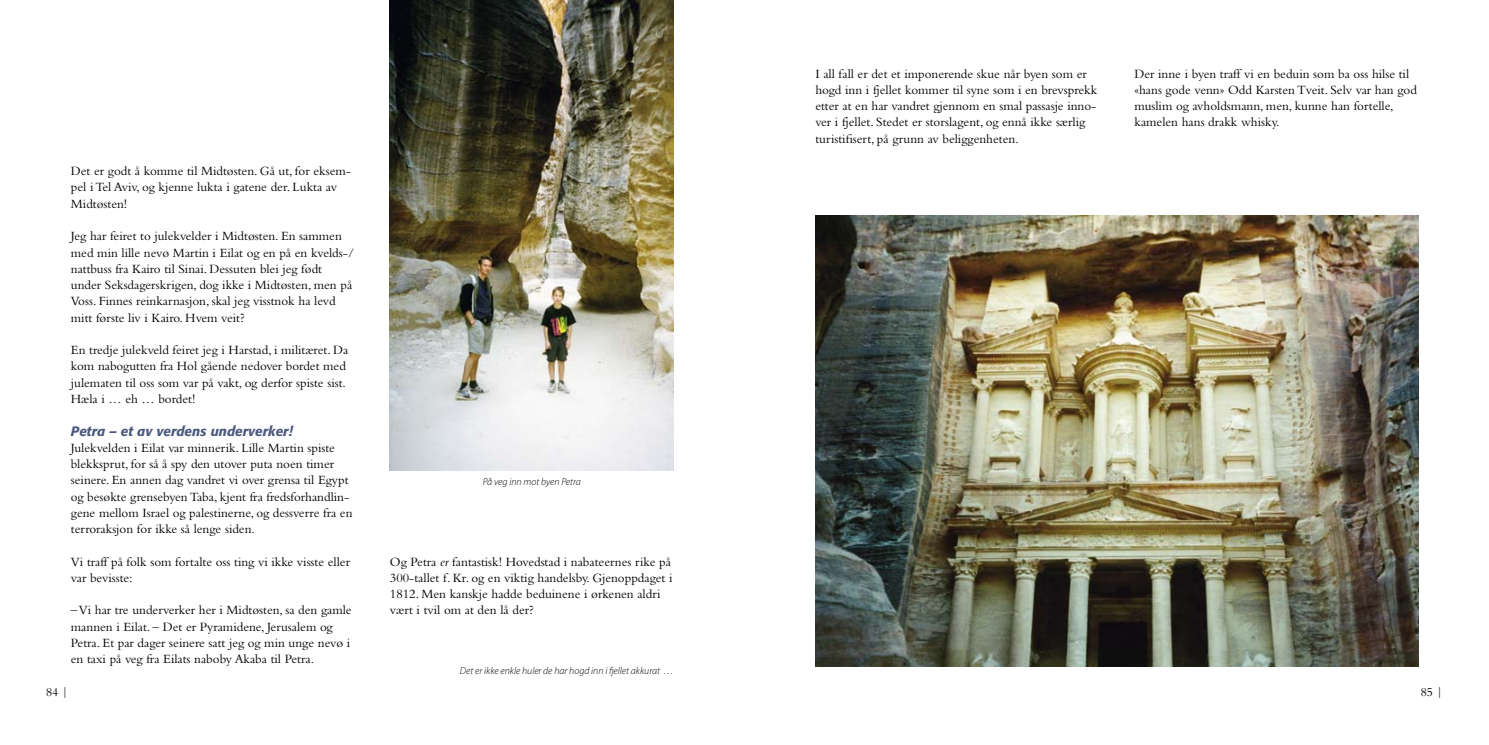
<style>
.page{position:relative;width:1489px;height:745px;background:#fff}
.page>*{position:absolute;margin:0;border:0;box-sizing:border-box;transform-origin:0 0}
.t1{font:italic 500 13.5px "Formata";color:#4a587e}
.t2{font:13.12px/16.2px "Bembo";color:#000}
.t3{font:12.5px "Bembo";color:#000}
.t4{font:italic 300 10px "Myriad Pro";color:#000}
.s1{font-style:italic}
</style>
<div class="page">
<img style="left:815px;top:215px;width:602px;height:451px">
<img style="left:390px;top:0;width:283px;height:469px">
<p class="t2" style="left:71px;top:163px;width:281px">Det er godt å komme til Midtøsten. Gå ut, for eksem&shy;pel i Tel Aviv, og kjenne lukta i gatene der. Lukta av<br>Midtøsten!</p>
<p class="t2" style="left:71px;top:228px;width:284px">Jeg har feiret to julekvelder i Midtøsten. En sammen med min lille nevø Martin i Eilat og en på en kvelds-/ nattbuss fra Kairo til Sinai. Dessuten blei jeg født under Seksdagerskrigen, dog ikke i Midtøsten, men på Voss. Finnes reinkarnasjon, skal jeg visstnok ha levd mitt første liv i Kairo. Hvem veit?</p>
<p class="t2" style="left:71px;top:341px;width:279px">En tredje julekveld feiret jeg i Harstad, i militæret. Da kom nabogutten fra Hol gående nedover bordet med julematen til oss som var på vakt, og derfor spiste sist.<br>Hæla i … eh … bordet!</p>
<p class="t1" style="left:71px;top:422px;width:223px">Petra – et av verdens underverker!</p>
<p class="t2" style="left:71px;top:439px;width:283px">Julekvelden i Eilat var minnerik. Lille Martin spiste blekksprut, for så å spy den utover puta noen timer seinere. En annen dag vandret vi over grensa til Egypt og besøkte grensebyen Taba, kjent fra fredsforhandlin&shy;gene mellom Israel og palestinerne, og dessverre fra en terroraksjon for ikke så lenge siden.</p>
<p class="t2" style="left:71px;top:553px;width:280px">Vi traff på folk som fortalte oss ting vi ikke visste eller var bevisste:</p>
<p class="t2" style="left:71px;top:601px;width:282px">– Vi har tre underverker her i Midtøsten, sa den gamle mannen i Eilat. – Det er Pyramidene, Jerusalem og Petra. Et par dager seinere satt jeg og min unge nevø i en taxi på veg fra Eilats naboby Akaba til Petra.</p>
<p class="t4" style="left:483px;top:475px;width:99px">På veg inn mot byen Petra</p>
<p class="t2" style="left:390px;top:553px;width:284px">Og Petra <span class="s1">er</span> fantastisk! Hovedstad i nabateernes rike på 300-tallet f. Kr. og en viktig handelsby. Gjenoppdaget i 1812. Men kanskje hadde beduinene i ørkenen aldri vært i tvil om at den lå der?</p>
<p class="t4" style="left:460px;top:664px;width:215px">Det er ikke enkle huler de har hogd inn i fjellet akkurat …</p>
<p class="t2" style="left:815px;top:65px;width:283px">I all fall er det et imponerende skue når byen som er hogd inn i fjellet kommer til syne som i en brevsprekk etter at en har vandret gjennom en smal passasje inno&shy;ver i fjellet. Stedet er storslagent, og ennå ikke særlig turistifisert, på grunn av beliggenheten.</p>
<p class="t2" style="left:1134px;top:65px;width:284px">Der inne i byen traff vi en beduin som ba oss hilse til «hans gode venn» Odd Karsten Tveit. Selv var han god muslim og avholdsmann, men, kunne han fortelle, kamelen hans drakk whisky.</p>
<p class="t3" style="left:46px;top:684px;width:24px">84 |</p>
<p class="t3" style="left:1420px;top:684px;width:24px">85 |</p>
</div>
